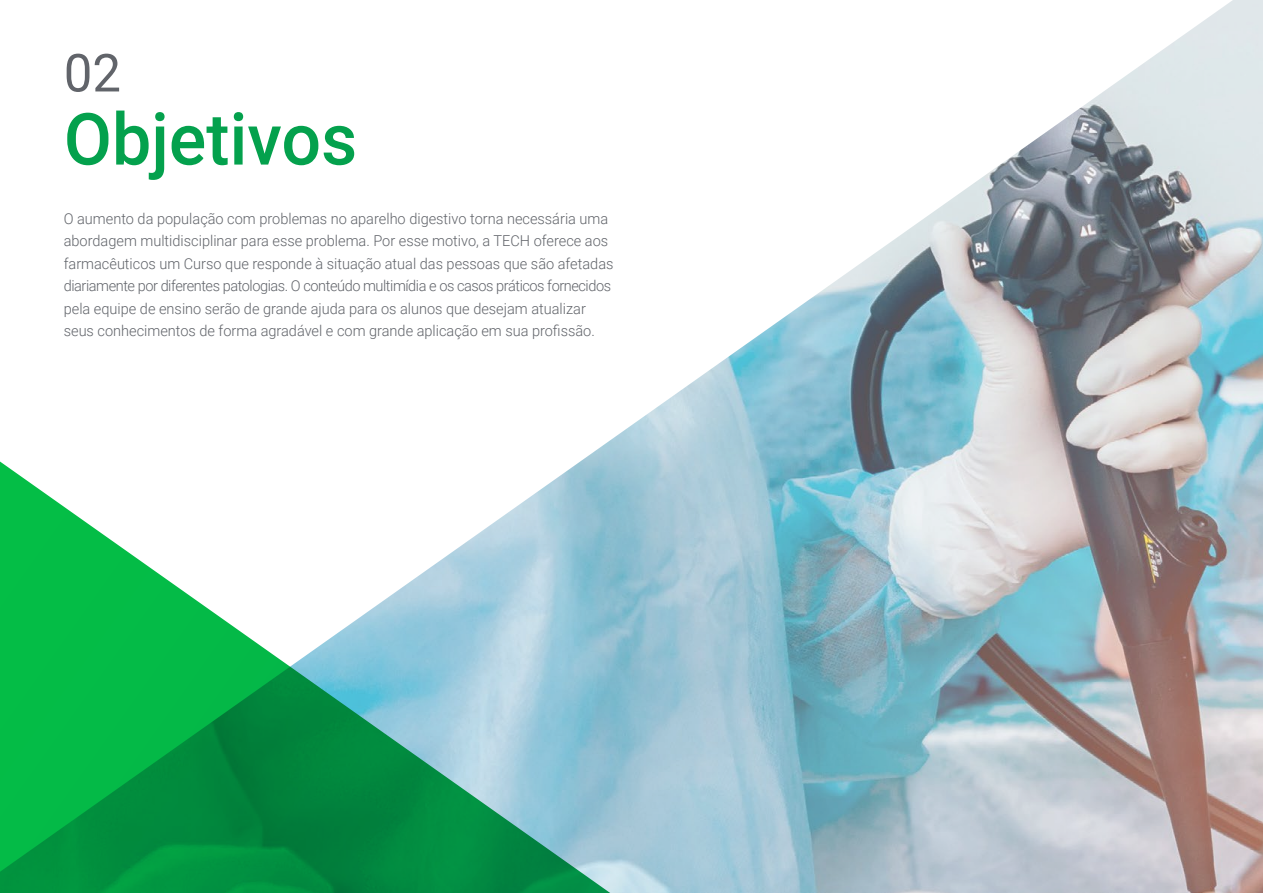
<style>
.page{position:relative;width:1263px;height:893px;background:#fff}
.page>*{position:absolute;margin:0;border:0;box-sizing:border-box;transform-origin:0 0}
.t1{font:500 72px "Roboto";color:#04a14d}
.t2{font:52.5px "Roboto";color:#61646a}
.t3{font:300 15px/22.5px "Roboto";color:#61646a}
</style>
<div class="page">
<img style="left:602px;top:0;width:661px;height:893px">
<svg style="left:0;top:446px;width:640px;height:447px"></svg>
<h2 class="t2" style="left:64px;top:36px;width:59px">02</h2>
<h1 class="t1" style="left:64px;top:89px;width:295px">Objetivos</h1>
<p class="t3" style="left:64px;top:207px;width:551px">O aumento da população com problemas no aparelho digestivo torna necessária uma abordagem multidisciplinar para esse problema. Por esse motivo, a TECH oferece aos farmacêuticos um Curso que responde à situação atual das pessoas que são afetadas diariamente por diferentes patologias. O conteúdo multimídia e os casos práticos fornecidos pela equipe de ensino serão de grande ajuda para os alunos que desejam atualizar seus conhecimentos de forma agradável e com grande aplicação em sua profissão.</p>
</div>
